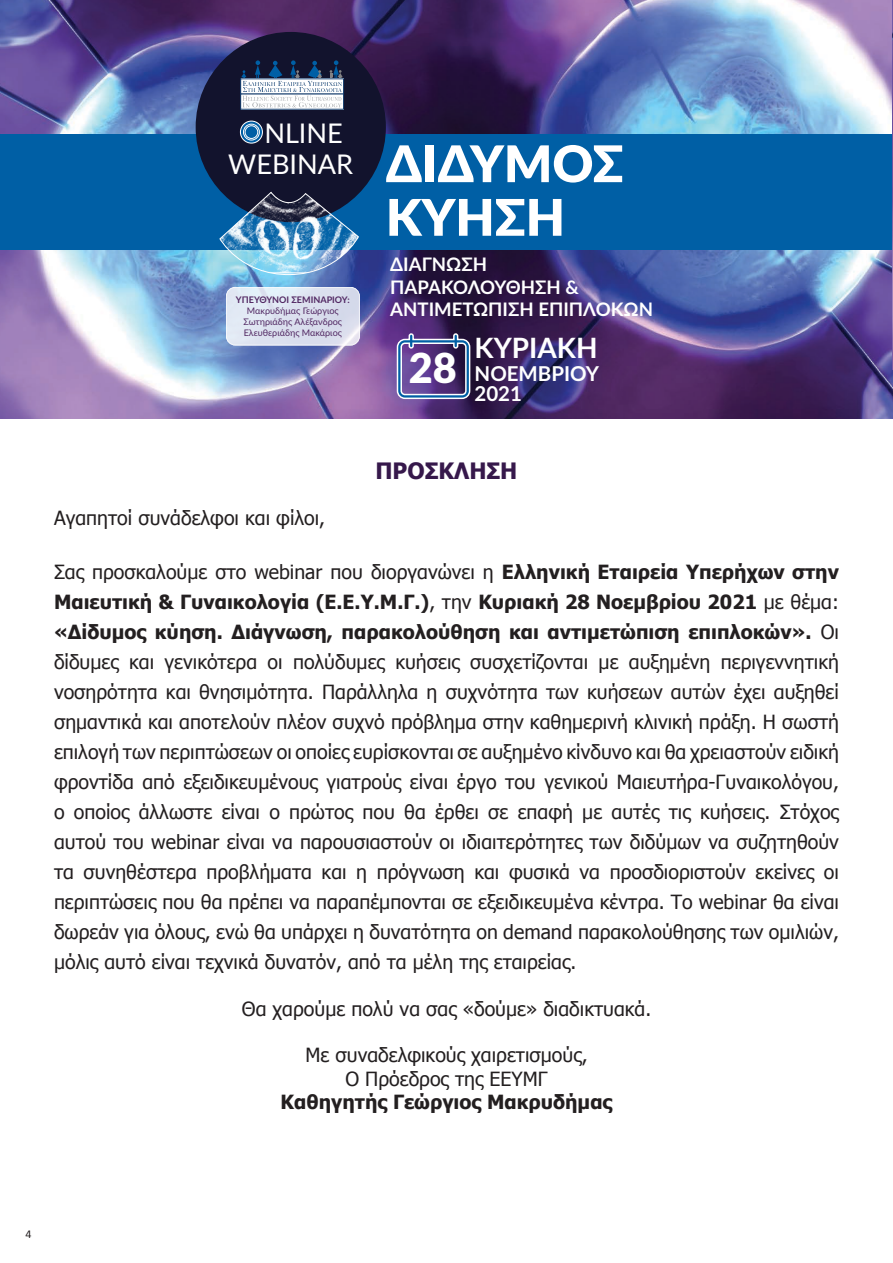
<style>
.page{position:relative;width:893px;height:1263px;background:#fff}
.page>*{position:absolute;margin:0;border:0;box-sizing:border-box;transform-origin:0 0}
.t1{font:900 50.55px/53.6px "Lato";color:#fff}
.t2{font:900 41.4px "Lato";color:#fff}
.t3{font:700 27.9px "Lato";color:#fff}
.t4{font:27.15px/31.3px "Lato";color:#fff}
.t5{font:700 22.5px "Tahoma";color:#36184b}
.t6{font:700 20.4px/20.1px "Lato";color:#fff}
.t7{font:19.5px/30px "Tahoma";color:#231f20;text-align:justify}
.t8{font:700 19.5px "Tahoma";color:#231f20}
.t9{font:700 18.6px/22.4px "Lato";color:#fff}
.t10{font:12px "Calibri";color:#231f20}
.t11{font:9px/10.8px "Lato";color:#512762;text-align:center}
.t12{font:700 9px "Lato";color:#512762}
.s1{font-weight:700}
</style>
<div class="page">
<img style="left:0;top:0;width:893px;height:419px">
<div style="left:0;top:135px;width:893px;height:115px;background:#005fa5"></div>
<svg style="left:396px;top:333px;width:75px;height:67px;background:#605490"></svg>
<div style="left:196px;top:32px;width:190px;height:190px;background:#12132d;border-radius:50%"></div>
<div style="left:241px;top:79px;width:103px;height:15px;border:1px solid #173f6f"></div>
<svg style="left:241px;top:60px;width:102px;height:47px"></svg>
<svg style="left:240px;top:121px;width:23px;height:23px"></svg>
<svg style="left:241px;top:122px;width:21px;height:21px"></svg>
<div style="left:243px;top:124px;width:17px;height:16px;border:1px solid #fff;border-radius:50%"></div>
<div style="left:245px;top:125px;width:13px;height:14px;border:1px solid #fff;border-radius:50%"></div>
<svg style="left:219px;top:192px;width:140px;height:84px"></svg>
<div style="left:226px;top:287px;width:133px;height:58px;background:linear-gradient(to right,#e2ebf6,#d8daeb);border-radius:9px"></div>
<div style="left:226px;top:287px;width:134px;height:58px;border:1px solid #fff;border-radius:9px"></div>
<img style="left:892px;top:0;width:1px;height:370px">
<hr style="left:892px;top:82px;width:1px;height:115px;background:#005fa5">
<h3 class="t4" style="left:228px;top:116px;width:127px;text-indent:36px">NLINE<br>WEBINAR</h3>
<p class="t12" style="left:236px;top:293px;width:115px">ΥΠΕΥΘΥΝΟΙ ΣΕΜΙΝΑΡΙΟΥ:</p>
<p class="t11" style="left:244px;top:305px;width:100px">Μακρυδήμας Γεώργιος<br>Σωτηριάδης Αλέξανδρος<br>Ελευθεριάδης Μακάριος</p>
<h1 class="t1" style="left:386px;top:135px;width:239px">ΔΙΔΥΜΟΣ<br>ΚΥΗΣΗ</h1>
<p class="t9" style="left:390px;top:253px;width:264px">ΔΙΑΓΝΩΣΗ<br>ΠΑΡΑΚΟΛΟΥΘΗΣΗ &amp;<br>ΑΝΤΙΜΕΤΩΠΙΣΗ ΕΠΙΠΛΟΚΩΝ</p>
<h2 class="t2" style="left:409px;top:336px;width:49px">28</h2>
<h3 class="t3" style="left:475px;top:327px;width:124px">ΚΥΡΙΑΚΗ</h3>
<p class="t6" style="left:475px;top:363px;width:126px">ΝΟΕΜΒΡΙΟΥ<br>2021</p>
<p class="t5" style="left:375px;top:455px;width:144px">ΠΡΌΣΚΛΗΣΗ</p>
<p class="t7" style="left:54px;top:502px;width:273px">Αγαπητοί συνάδελφοι και φίλοι,</p>
<p class="t7" style="left:54px;top:556px;width:786px">Σας προσκαλούμε στο webinar που διοργανώνει η <span class="s1">Ελληνική Εταιρεία Υπερήχων στην Μαιευτική &amp; Γυναικολογία (Ε.Ε.Υ.Μ.Γ.)</span>, την <span class="s1">Κυριακή 28 Νοεμβρίου 2021</span> με θέμα: <span class="s1">«Δίδυμος κύηση. Διάγνωση, παρακολούθηση και αντιμετώπιση επιπλοκών».</span> Οι δίδυμες και γενικότερα οι πολύδυμες κυήσεις συσχετίζονται με αυξημένη περιγεννητική νοσηρότητα και θνησιμότητα. Παράλληλα η συχνότητα των κυήσεων αυτών έχει αυξηθεί σημαντικά και αποτελούν πλέον συχνό πρόβλημα στην καθημερινή κλινική πράξη. Η σωστή επιλογή των περιπτώσεων οι οποίες ευρίσκονται σε αυξημένο κίνδυνο και θα χρειαστούν ειδική φροντίδα από εξειδικευμένους γιατρούς είναι έργο του γενικού Μαιευτήρα-Γυναικολόγου, ο οποίος άλλωστε είναι ο πρώτος που θα έρθει σε επαφή με αυτές τις κυήσεις. Στόχος αυτού του webinar είναι να παρουσιαστούν οι ιδιαιτερότητες των διδύμων να συζητηθούν τα συνηθέστερα προβλήματα και η πρόγνωση και φυσικά να προσδιοριστούν εκείνες οι περιπτώσεις που θα πρέπει να παραπέμπονται σε εξειδικευμένα κέντρα. Το webinar θα είναι δωρεάν για όλους, ενώ θα υπάρχει η δυνατότητα on demand παρακολούθησης των ομιλιών, μόλις αυτό είναι τεχνικά δυνατόν, από τα μέλη της εταιρείας.</p>
<p class="t7" style="left:242px;top:992px;width:411px">Θα χαρούμε πολύ να σας «δούμε» διαδικτυακά.</p>
<p class="t7" style="left:305px;top:1043px;width:284px;line-height:23.4px;text-align:center">Με συναδελφικούς χαιρετισμούς,<br>Ο Πρόεδρος της ΕΕΥΜΓ</p>
<p class="t8" style="left:281px;top:1088px;width:333px">Καθηγητής Γεώργιος Μακρυδήμας</p>
<p class="t10" style="left:26px;top:1226px;width:8px">4</p>
</div>
